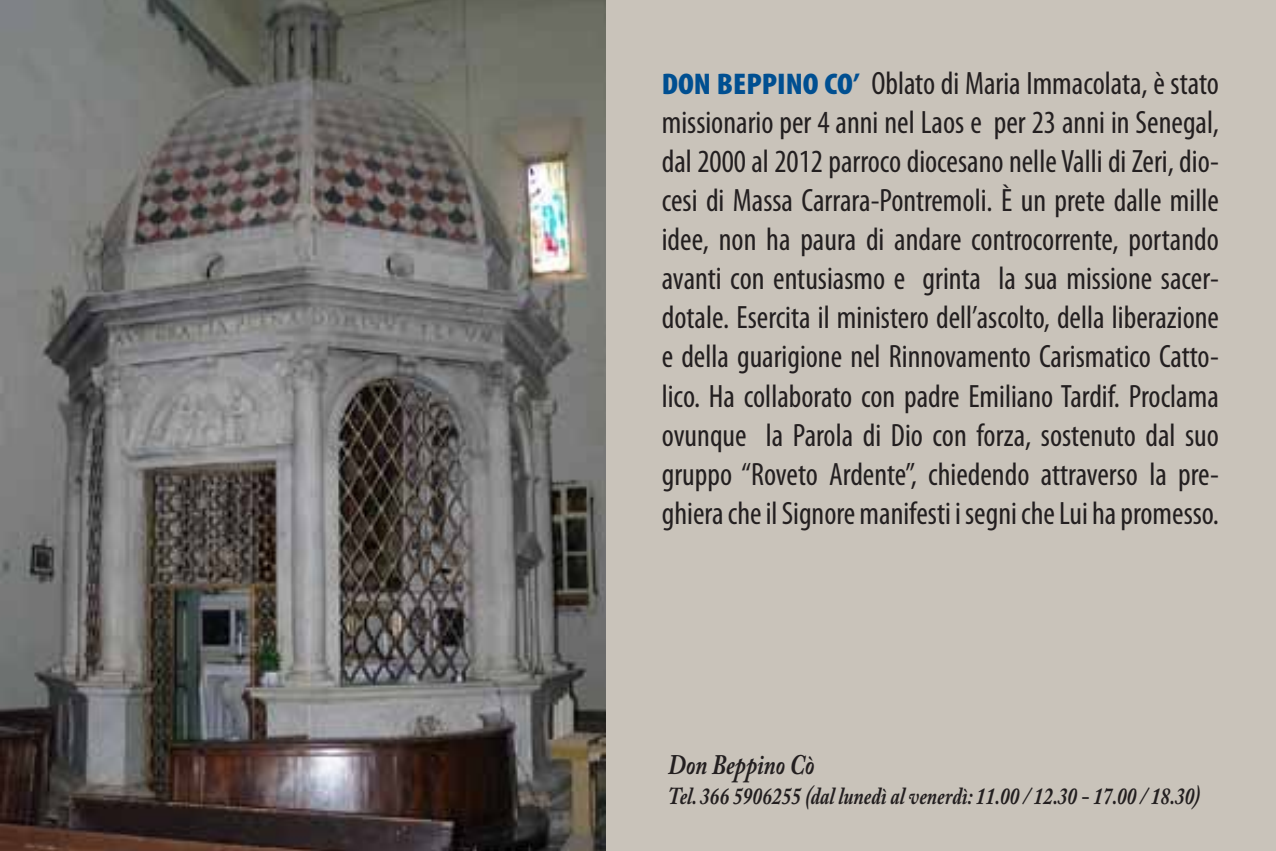
<style>
.page{position:relative;width:1276px;height:851px;background:#fff}
.page>*{position:absolute;margin:0;border:0;box-sizing:border-box;transform-origin:0 0}
.t1{font:condensed 32.4px/39px "Myriad Pro";color:#231f20;text-align:justify}
.t2{font:italic 700 28.2px "Adobe Caslon Pro";color:#231f20;scale:.8 1}
.t3{font:italic 700 24.3px "Adobe Caslon Pro";color:#231f20;scale:.8 1}
.s1{font-weight:900;font-size:30px;color:#004f91}
</style>
<div class="page">
<div style="left:0;top:0;width:1276px;height:850px;background:#c9c3ba"></div>
<img style="left:0;top:0;width:605px;height:850px">
<p class="t1" style="left:662px;top:65px;width:559px"><span class="s1">DON BEPPINO CO’</span> Oblato di Maria Immacolata, è stato missionario per 4 anni nel Laos e per 23 anni in Senegal, dal 2000 al 2012 parroco diocesano nelle Valli di Zeri, dio&shy;cesi di Massa Carrara-Pontremoli. È un prete dalle mille idee, non ha paura di andare controcorrente, portando avanti con entusiasmo e grinta la sua missione sacer&shy;dotale. Esercita il ministero dell’ascolto, della liberazione e della guarigione nel Rinnovamento Carismatico Catto&shy;lico. Ha collaborato con padre Emiliano Tardif. Proclama ovunque la Parola di Dio con forza, sostenuto dal suo gruppo “Roveto Ardente”, chiedendo attraverso la pre&shy;ghiera che il Signore manifesti i segni che Lui ha promesso.</p>
<p class="t2" style="left:668px;top:747px;width:184px">Don Beppino Cò</p>
<p class="t3" style="left:668px;top:781px;width:666px">Tel. 366 5906255 (dal lunedì al venerdì: 11.00 / 12.30 - 17.00 / 18.30)</p>
</div>
